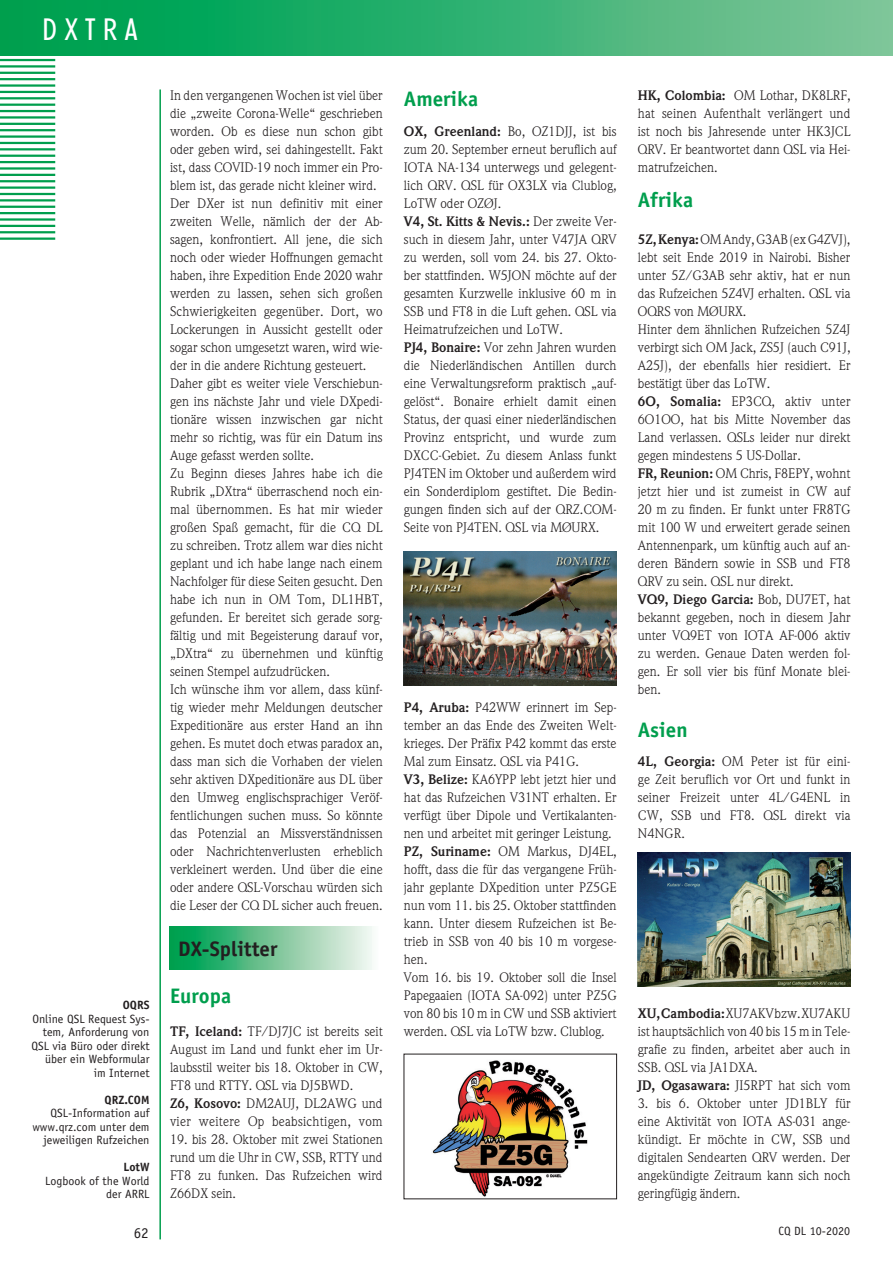
<style>
.page{position:relative;width:893px;height:1263px;background:#fff}
.page>*{position:absolute;margin:0;border:0;box-sizing:border-box;transform-origin:0 0}
.t1{font:condensed 30px "Limerick";letter-spacing:.26em;color:#fff}
.t2{font:700 21px "Officina Sans";color:#009e4d}
.t3{font:700 21px "Officina Sans";color:#231f20}
.t4{font:15px "Officina Sans";color:#231f20}
.t5{font:13.5px/18px "Weidemann";color:#231f20}
.t6{font:12px/13.5px "Officina Sans";color:#231f20;text-align:right}
.t7{font:700 12px "Officina Sans";color:#231f20}
.s1{font-weight:700}
</style>
<div class="page">
<hr style="left:0;top:59px;width:55px;height:2px;background:#009e4d">
<hr style="left:0;top:65px;width:55px;height:3px;background:#009e4d">
<hr style="left:0;top:72px;width:55px;height:2px;background:#009e4d">
<hr style="left:0;top:78px;width:55px;height:2px;background:#009e4d">
<hr style="left:0;top:84px;width:55px;height:3px;background:#009e4d">
<hr style="left:0;top:91px;width:55px;height:2px;background:#009e4d">
<hr style="left:0;top:97px;width:55px;height:2px;background:#009e4d">
<hr style="left:0;top:104px;width:55px;height:2px;background:#009e4d">
<hr style="left:0;top:110px;width:55px;height:2px;background:#009e4d">
<hr style="left:0;top:116px;width:55px;height:3px;background:#009e4d">
<hr style="left:0;top:123px;width:55px;height:2px;background:#009e4d">
<hr style="left:0;top:129px;width:55px;height:2px;background:#009e4d">
<hr style="left:0;top:135px;width:55px;height:3px;background:#009e4d">
<hr style="left:0;top:142px;width:55px;height:2px;background:#009e4d">
<hr style="left:0;top:148px;width:55px;height:2px;background:#009e4d">
<hr style="left:0;top:155px;width:55px;height:2px;background:#009e4d">
<hr style="left:0;top:161px;width:55px;height:2px;background:#009e4d">
<hr style="left:0;top:167px;width:55px;height:3px;background:#009e4d">
<hr style="left:0;top:174px;width:55px;height:2px;background:#009e4d">
<hr style="left:0;top:180px;width:55px;height:2px;background:#009e4d">
<hr style="left:0;top:186px;width:55px;height:3px;background:#009e4d">
<hr style="left:0;top:193px;width:55px;height:2px;background:#009e4d">
<hr style="left:0;top:199px;width:55px;height:2px;background:#009e4d">
<hr style="left:0;top:206px;width:55px;height:2px;background:#009e4d">
<hr style="left:0;top:212px;width:55px;height:2px;background:#009e4d">
<hr style="left:0;top:218px;width:55px;height:3px;background:#009e4d">
<hr style="left:0;top:225px;width:55px;height:2px;background:#009e4d">
<hr style="left:0;top:231px;width:55px;height:2px;background:#009e4d">
<hr style="left:0;top:237px;width:55px;height:3px;background:#009e4d">
<div style="left:0;top:0;width:893px;height:55px;background:linear-gradient(to right,#009d49,#7cc498)"></div>
<hr style="left:159px;top:89px;width:2px;height:1150px;background:#009e4d">
<div style="left:170px;top:927px;width:212px;height:42px;background:linear-gradient(to right,#009943,#fff8f6)"></div>
<img style="left:404px;top:551px;width:212px;height:134px">
<img style="left:432px;top:1060px;width:156px;height:137px">
<img style="left:638px;top:852px;width:212px;height:134px">
<h1 class="t1" style="left:42px;top:12px;width:96px">DXTRA</h1>
<p class="t7" style="left:123px;top:998px;width:28px">OQRS</p>
<p class="t6" style="left:32px;top:1012px;width:119px">Online QSL Request Sys&shy;tem, Anforderung von<br>QSL via Büro oder direkt über ein Webformular im Internet</p>
<p class="t7" style="left:105px;top:1092px;width:46px">QRZ.COM</p>
<p class="t6" style="left:32px;top:1106px;width:119px">QSL-Information auf www.qrz.com unter dem jeweiligen Rufzeichen</p>
<p class="t7" style="left:123px;top:1160px;width:28px">LotW</p>
<p class="t6" style="left:45px;top:1174px;width:106px">Logbook of the World der ARRL</p>
<p class="t5" style="left:170px;top:86px;width:214px">In den vergangenen Wochen ist viel über die „zweite Corona-Welle“ geschrieben worden. Ob es diese nun schon gibt oder geben wird, sei dahingestellt. Fakt ist, dass COVID-19 noch immer ein Pro&shy;blem ist, das gerade nicht kleiner wird.<br>Der DXer ist nun definitiv mit einer zweiten Welle, nämlich der der Ab&shy;sagen, konfrontiert. All jene, die sich noch oder wieder Hoffnungen gemacht haben, ihre Expedition Ende 2020 wahr werden zu lassen, sehen sich großen Schwierigkeiten gegenüber. Dort, wo Lockerungen in Aussicht gestellt oder sogar schon umgesetzt waren, wird wie&shy;der in die andere Richtung gesteuert.<br>Daher gibt es weiter viele Verschiebun&shy;gen ins nächste Jahr und viele DXpedi&shy;tionäre wissen inzwischen gar nicht mehr so richtig, was für ein Datum ins Auge gefasst werden sollte.<br>Zu Beginn dieses Jahres habe ich die Rubrik „DXtra“ überraschend noch ein&shy;mal übernommen. Es hat mir wieder großen Spaß gemacht, für die CQ DL zu schreiben. Trotz allem war dies nicht geplant und ich habe lange nach einem Nachfolger für diese Seiten gesucht. Den habe ich nun in OM Tom, DL1HBT, gefunden. Er bereitet sich gerade sorg&shy;fältig und mit Begeisterung darauf vor, „DXtra“ zu übernehmen und künftig seinen Stempel aufzudrücken.<br>Ich wünsche ihm vor allem, dass künf&shy;tig wieder mehr Meldungen deutscher Expeditionäre aus erster Hand an ihn gehen. Es mutet doch etwas paradox an, dass man sich die Vorhaben der vielen sehr aktiven DXpeditionäre aus DL über den Umweg englischsprachiger Veröf&shy;fentlichungen suchen muss. So könnte das Potenzial an Missverständnissen oder Nachrichtenverlusten erheblich verkleinert werden. Und über die eine oder andere QSL-Vorschau würden sich die Leser der CQ DL sicher auch freuen.</p>
<h2 class="t3" style="left:178px;top:936px;width:101px">DX-Splitter</h2>
<h2 class="t2" style="left:170px;top:983px;width:63px">Europa</h2>
<p class="t5" style="left:170px;top:1022px;width:214px"><span class="s1">TF, Iceland:</span> TF/DJ7JC ist bereits seit August im Land und funkt eher im Ur&shy;laubsstil weiter bis 18. Oktober in CW, FT8 und RTTY. QSL via DJ5BWD.<br><span class="s1">Z6, Kosovo:</span> DM2AUJ, DL2AWG und vier weitere Op beabsichtigen, vom</p>
<p class="t5" style="left:170px;top:1130px;width:214px;text-align:justify">19. bis 28. Oktober mit zwei Stationen rund um die Uhr in CW, SSB, RTTY und FT8 zu funken. Das Rufzeichen wird Z66DX sein.</p>
<h2 class="t2" style="left:404px;top:86px;width:76px">Amerika</h2>
<p class="t5" style="left:404px;top:122px;width:214px"><span class="s1">OX, Greenland:</span> Bo, OZ1DJJ, ist bis zum 20. September erneut beruflich auf IOTA NA-134 unterwegs und gelegent&shy;lich QRV. QSL für OX3LX via Clublog, LoTW oder OZØJ.<br><span class="s1">V4, St. Kitts &amp; Nevis.:</span> Der zweite Ver&shy;such in diesem Jahr, unter V47JA QRV zu werden, soll vom 24. bis 27. Okto&shy;ber stattfinden. W5JON möchte auf der gesamten Kurzwelle inklusive 60 m in SSB und FT8 in die Luft gehen. QSL via Heimatrufzeichen und LoTW.<br><span class="s1">PJ4, Bonaire:</span> Vor zehn Jahren wurden die Niederländischen Antillen durch eine Verwaltungsreform praktisch „auf&shy;gelöst“. Bonaire erhielt damit einen Status, der quasi einer niederländischen Provinz entspricht, und wurde zum DXCC-Gebiet. Zu diesem Anlass funkt PJ4TEN im Oktober und außerdem wird ein Sonderdiplom gestiftet. Die Bedin&shy;gungen finden sich auf der QRZ.COM-Seite von PJ4TEN. QSL via MØURX.</p>
<p class="t5" style="left:404px;top:698px;width:214px"><span class="s1">P4, Aruba:</span> P42WW erinnert im Sep&shy;tember an das Ende des Zweiten Welt&shy;krieges. Der Präfix P42 kommt das erste Mal zum Einsatz. QSL via P41G.<br><span class="s1">V3, Belize:</span> KA6YPP lebt jetzt hier und hat das Rufzeichen V31NT erhalten. Er verfügt über Dipole und Vertikalanten&shy;nen und arbeitet mit geringer Leistung.<br><span class="s1">PZ, Suriname:</span> OM Markus, DJ4EL, hofft, dass die für das vergangene Früh&shy;jahr geplante DXpedition unter PZ5GE nun vom 11. bis 25. Oktober stattfinden kann. Unter diesem Rufzeichen ist Be&shy;trieb in SSB von 40 bis 10 m vorgese&shy;hen.<br>Vom 16. bis 19. Oktober soll die Insel Papegaaien (IOTA SA-092) unter PZ5G von 80 bis 10 m in CW und SSB aktiviert werden. QSL via LoTW bzw. Clublog.</p>
<p class="t5" style="left:638px;top:86px;width:214px;text-align:justify"><span class="s1">HK, Colombia:</span> OM Lothar, DK8LRF, hat seinen Aufenthalt verlängert und ist noch bis Jahresende unter HK3JCL QRV. Er beantwortet dann QSL via Hei&shy;matrufzeichen.</p>
<h2 class="t2" style="left:638px;top:187px;width:57px">Afrika</h2>
<p class="t5" style="left:638px;top:230px;width:214px"><span class="s1">5Z, Kenya:</span> OM Andy, G3AB (ex G4ZVJ), lebt seit Ende 2019 in Nairobi. Bisher unter 5Z/G3AB sehr aktiv, hat er nun das Rufzeichen 5Z4VJ erhalten. QSL via OQRS von MØURX.<br>Hinter dem ähnlichen Rufzeichen 5Z4J verbirgt sich OM Jack, ZS5J (auch C91J, A25J), der ebenfalls hier residiert. Er bestätigt über das LoTW.<br><span class="s1">6O, Somalia:</span> EP3CQ, aktiv unter 6O1OO, hat bis Mitte November das Land verlassen. QSLs leider nur direkt gegen mindestens 5 US-Dollar.<br><span class="s1">FR, Reunion:</span> OM Chris, F8EPY, wohnt jetzt hier und ist zumeist in CW auf 20 m zu finden. Er funkt unter FR8TG mit 100 W und erweitert gerade seinen Antennenpark, um künftig auch auf an&shy;deren Bändern sowie in SSB und FT8<br>QRV zu sein. QSL nur direkt.<br><span class="s1">VQ9, Diego Garcia:</span> Bob, DU7ET, hat bekannt gegeben, noch in diesem Jahr unter VQ9ET von IOTA AF-006 aktiv zu werden. Genaue Daten werden fol&shy;gen. Er soll vier bis fünf Monate blei&shy;ben.</p>
<h2 class="t2" style="left:638px;top:717px;width:51px">Asien</h2>
<p class="t5" style="left:638px;top:752px;width:214px;text-align:justify"><span class="s1">4L, Georgia:</span> OM Peter ist für eini&shy;ge Zeit beruflich vor Ort und funkt in seiner Freizeit unter 4L/G4ENL in CW, SSB und FT8. QSL direkt via N4NGR.</p>
<p class="t5" style="left:638px;top:1004px;width:214px"><span class="s1">XU, Cambodia:</span> XU7AKV bzw. XU7AKU ist hauptsächlich von 40 bis 15 m in Tele&shy;grafie zu finden, arbeitet aber auch in SSB. QSL via JA1DXA.<br><span class="s1">JD, Ogasawara:</span> JI5RPT hat sich vom</p>
<p class="t5" style="left:638px;top:1094px;width:214px;text-align:justify">3. bis 6. Oktober unter JD1BLY für eine Aktivität von IOTA AS-031 ange&shy;kündigt. Er möchte in CW, SSB und digitalen Sendearten QRV werden. Der angekündigte Zeitraum kann sich noch geringfügig ändern.</p>
<p class="t4" style="left:134px;top:1224px;width:16px">62</p>
<p class="t6" style="left:778px;top:1224px;width:73px">CQ DL 10-2020</p>
</div>
